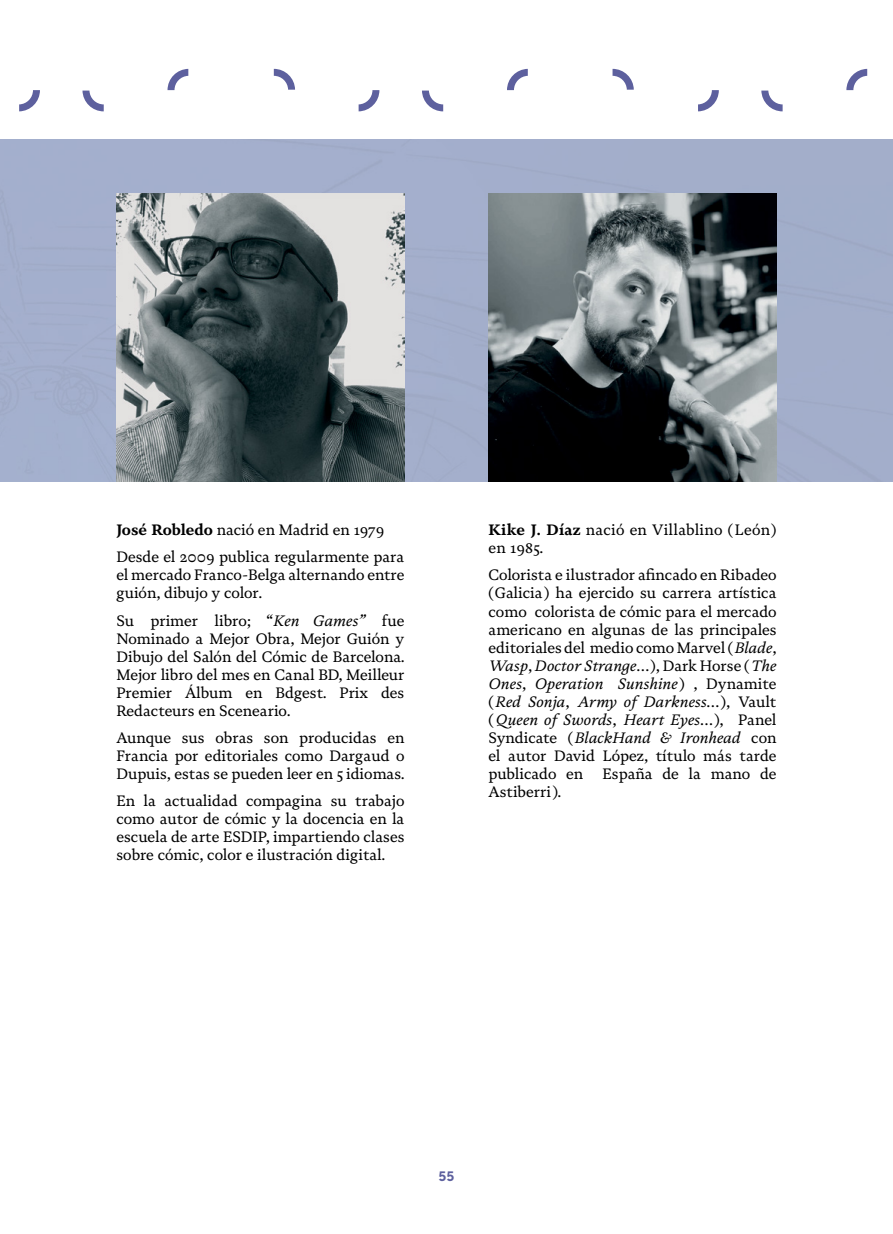
<style>
.page{position:relative;width:893px;height:1234px;background:#fff}
.page>*{position:absolute;margin:0;border:0;box-sizing:border-box;transform-origin:0 0}
.t1{font:15px/18px "Novela";color:#000;text-align:justify}
.t2{font:15px/18px "Novela";letter-spacing:.02em;color:#000}
.t3{font:700 15px "Strawford";color:#5d609e}
.s1{font-weight:700}
.s2{font-style:italic}
</style>
<div class="page">
<div style="left:0;top:139px;width:893px;height:342px;background:#a3aecc"></div>
<img style="left:116px;top:193px;width:288px;height:288px">
<img style="left:488px;top:193px;width:288px;height:288px">
<svg style="left:698px;top:90px;width:21px;height:21px"></svg>
<svg style="left:612px;top:69px;width:22px;height:21px"></svg>
<svg style="left:846px;top:69px;width:21px;height:21px"></svg>
<svg style="left:761px;top:91px;width:22px;height:20px"></svg>
<svg style="left:359px;top:90px;width:20px;height:21px"></svg>
<svg style="left:507px;top:69px;width:21px;height:21px"></svg>
<svg style="left:422px;top:91px;width:21px;height:20px"></svg>
<svg style="left:19px;top:90px;width:21px;height:21px"></svg>
<svg style="left:168px;top:69px;width:20px;height:21px"></svg>
<svg style="left:82px;top:91px;width:22px;height:20px"></svg>
<svg style="left:274px;top:69px;width:21px;height:21px"></svg>
<p class="t1" style="left:116px;top:516px;width:289px;line-height:27px"><span class="s1">José Robledo</span> nació en Madrid en 1979<br>Desde el 2009 publica regularmente para</p>
<p class="t1" style="left:116px;top:566px;width:289px">el mercado Franco-Belga alternando entre guión, dibujo y color.</p>
<p class="t1" style="left:116px;top:611px;width:290px">Su primer libro; “<span class="s2">Ken Games”</span> fue Nominado a Mejor Obra, Mejor Guión y Dibujo del Salón del Cómic de Barcelona.<br>Mejor libro del mes en Canal BD, Meilleur Premier Álbum en Bdgest. Prix des Redacteurs en Sceneario.</p>
<p class="t1" style="left:116px;top:728px;width:290px">Aunque sus obras son producidas en Francia por editoriales como Dargaud o Dupuis, estas se pueden leer en 5 idiomas.</p>
<p class="t1" style="left:116px;top:791px;width:290px">En la actualidad compagina su trabajo como autor de cómic y la docencia en la escuela de arte ESDIP, impartiendo clases sobre cómic, color e ilustración digital.</p>
<p class="t2" style="left:488px;top:521px;width:289px"><span class="s1">Kike J. Díaz</span> nació en Villablino (León) en 1985.</p>
<p class="t1" style="left:488px;top:566px;width:290px">Colorista e ilustrador afincado en Ribadeo (Galicia) ha ejercido su carrera artística como colorista de cómic para el mercado americano en algunas de las principales editoriales del medio como Marvel (<span class="s2">Blade</span>, <span class="s2">Wasp</span>, <span class="s2">Doctor Strange</span>…), Dark Horse (<span class="s2">The Ones</span>, <span class="s2">Operation Sunshine</span>) , Dynamite (<span class="s2">Red Sonja</span>, <span class="s2">Army of Darkness</span>…), Vault (<span class="s2">Queen of Swords</span>, <span class="s2">Heart Eyes</span>…), Panel Syndicate (<span class="s2">BlackHand &amp; Ironhead</span> con el autor David López, título más tarde publicado en</p>
<p class="t1" style="left:603px;top:764px;width:175px">España de la mano de</p>
<p class="t1" style="left:488px;top:782px;width:74px">Astiberri).</p>
<p class="t3" style="left:438px;top:1166px;width:18px">55</p>
</div>
